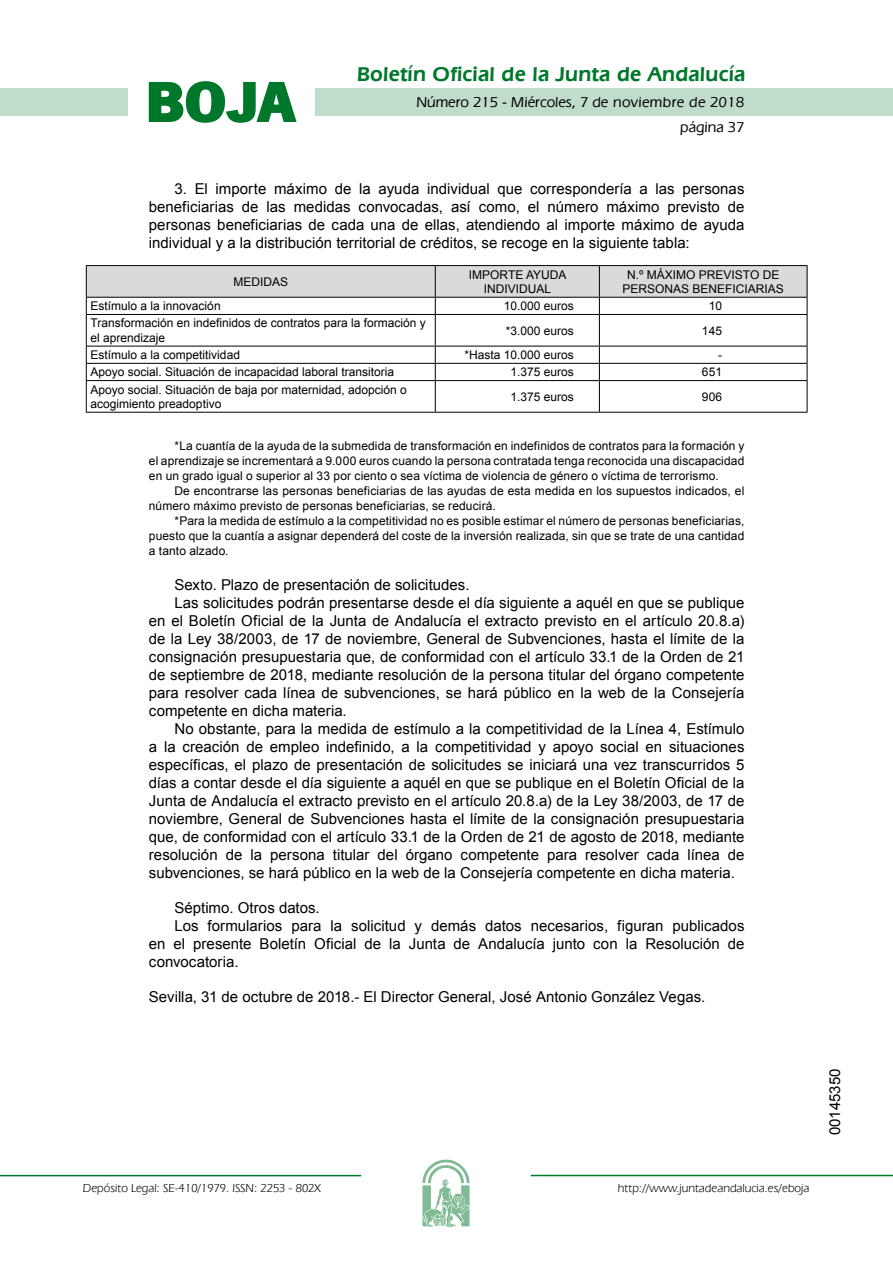
<style>
.page{position:relative;width:893px;height:1263px;background:#fff}
.page>*{position:absolute;margin:0;border:0;box-sizing:border-box;transform-origin:0 0}
.t1{font:700 57.75px "News Got T";color:#00782c;scale:1.14 1}
.t2{font:600 21px "Eras IT Cby BT";letter-spacing:.01em;color:#00782c}
.t3{font:15px/18px "Arial";color:#000;text-align:justify}
.t4{font:500 15px/24.5px "Eras IT Cby BT";color:#000;text-align:right}
.t5{font:12px/15px "Arial";color:#000}
.t6{font:12px "Eras IT Cby BT";color:#000}
</style>
<div class="page">
<div style="left:315px;top:88px;width:577px;height:28px;background:#bfddca"></div>
<div style="left:0;top:88px;width:128px;height:28px;background:#bfddca"></div>
<hr style="left:0;top:1175px;width:361px;height:1px;background:#00782c">
<svg style="left:422px;top:1159px;width:47px;height:68px"></svg>
<hr style="left:531px;top:1175px;width:361px;height:1px;background:#00782c">
<svg style="left:148px;top:81px;width:149px;height:42px"></svg>
<hr style="left:86px;top:265px;width:349px;height:1px;background:#000">
<hr style="left:435px;top:265px;width:164px;height:1px;background:#000">
<hr style="left:599px;top:265px;width:208px;height:1px;background:#000">
<svg style="left:86px;top:266px;width:721px;height:48px"></svg>
<hr style="left:86px;top:314px;width:349px;height:1px;background:#000">
<hr style="left:86px;top:315px;width:1px;height:31px;background:#000">
<hr style="left:435px;top:314px;width:164px;height:1px;background:#000">
<hr style="left:435px;top:315px;width:1px;height:31px;background:#000">
<hr style="left:599px;top:314px;width:208px;height:1px;background:#000">
<hr style="left:599px;top:315px;width:1px;height:31px;background:#000">
<hr style="left:806px;top:315px;width:1px;height:31px;background:#000">
<hr style="left:86px;top:346px;width:349px;height:1px;background:#000">
<hr style="left:435px;top:346px;width:164px;height:1px;background:#000">
<hr style="left:599px;top:346px;width:208px;height:1px;background:#000">
<hr style="left:86px;top:363px;width:349px;height:1px;background:#000">
<svg style="left:86px;top:346px;width:1px;height:34px"></svg>
<hr style="left:435px;top:363px;width:164px;height:1px;background:#000">
<svg style="left:435px;top:346px;width:1px;height:34px"></svg>
<hr style="left:599px;top:363px;width:208px;height:1px;background:#000">
<svg style="left:599px;top:346px;width:1px;height:34px"></svg>
<svg style="left:806px;top:346px;width:1px;height:34px"></svg>
<hr style="left:86px;top:380px;width:349px;height:1px;background:#000">
<hr style="left:86px;top:381px;width:1px;height:31px;background:#000">
<hr style="left:435px;top:380px;width:164px;height:1px;background:#000">
<hr style="left:435px;top:381px;width:1px;height:31px;background:#000">
<hr style="left:599px;top:380px;width:208px;height:1px;background:#000">
<hr style="left:599px;top:381px;width:1px;height:31px;background:#000">
<hr style="left:806px;top:381px;width:1px;height:31px;background:#000">
<hr style="left:86px;top:412px;width:349px;height:1px;background:#000">
<hr style="left:435px;top:412px;width:164px;height:1px;background:#000">
<hr style="left:599px;top:412px;width:208px;height:1px;background:#000">
<h1 class="t1" style="left:145px;top:68px;width:133px">BOJA</h1>
<h2 class="t2" style="left:357px;top:62px;width:390px">Boletín Oficial de la Junta de Andalucía</h2>
<p class="t4" style="left:416px;top:90px;width:329px">Número 215 - Miércoles, 7 de noviembre de 2018 página 37</p>
<p class="t3" style="left:149px;top:180px;width:597px;text-indent:26px">3. El importe máximo de la ayuda individual que correspondería a las personas beneficiarias de las medidas convocadas, así como, el número máximo previsto de personas beneficiarias de cada una de ellas, atendiendo al importe máximo de ayuda individual y a la distribución territorial de créditos, se recoge en la siguiente tabla:</p>
<p class="t5" style="left:233px;top:274px;width:56px">MEDIDAS</p>
<p class="t5" style="left:469px;top:267px;width:99px;line-height:14.4px;text-align:center">IMPORTE AYUDA<br>INDIVIDUAL</p>
<p class="t5" style="left:622px;top:267px;width:163px;line-height:14.4px;text-align:center">N.º MÁXIMO PREVISTO DE<br>PERSONAS BENEFICIARIAS</p>
<p class="t5" style="left:91px;top:299px;width:132px">Estímulo a la innovación</p>
<p class="t5" style="left:504px;top:299px;width:72px">10.000 euros</p>
<p class="t5" style="left:708px;top:299px;width:15px">10</p>
<p class="t5" style="left:91px;top:316px;width:337px;line-height:14.4px">Transformación en indefinidos de contratos para la formación y el aprendizaje</p>
<p class="t5" style="left:506px;top:323px;width:70px">*3.000 euros</p>
<p class="t5" style="left:702px;top:323px;width:22px">145</p>
<p class="t5" style="left:91px;top:348px;width:151px">Estímulo a la competitividad</p>
<p class="t5" style="left:464px;top:348px;width:111px">*Hasta 10.000 euros</p>
<p class="t5" style="left:718px;top:348px;width:5px">-</p>
<p class="t5" style="left:91px;top:365px;width:305px">Apoyo social. Situación de incapacidad laboral transitoria</p>
<p class="t5" style="left:510px;top:365px;width:65px">1.375 euros</p>
<p class="t5" style="left:702px;top:365px;width:22px">651</p>
<p class="t5" style="left:91px;top:382px;width:318px;line-height:14.4px">Apoyo social. Situación de baja por maternidad, adopción o acogimiento preadoptivo</p>
<p class="t5" style="left:510px;top:389px;width:65px">1.375 euros</p>
<p class="t5" style="left:702px;top:389px;width:22px">906</p>
<p class="t5" style="left:149px;top:438px;width:597px;text-align:justify;text-indent:26px">*La cuantía de la ayuda de la submedida de transformación en indefinidos de contratos para la formación y el aprendizaje se incrementará a 9.000 euros cuando la persona contratada tenga reconocida una discapacidad en un grado igual o superior al 33 por ciento o sea víctima de violencia de género o víctima de terrorismo.</p>
<p class="t5" style="left:149px;top:483px;width:597px;text-indent:26px">De encontrarse las personas beneficiarias de las ayudas de esta medida en los supuestos indicados, el número máximo previsto de personas beneficiarias, se reducirá.</p>
<p class="t5" style="left:149px;top:513px;width:597px;text-align:justify;text-indent:26px">*Para la medida de estímulo a la competitividad no es posible estimar el número de personas beneficiarias, puesto que la cuantía a asignar dependerá del coste de la inversión realizada, sin que se trate de una cantidad a tanto alzado.</p>
<p class="t3" style="left:174px;top:576px;width:296px">Sexto. Plazo de presentación de solicitudes.</p>
<p class="t3" style="left:174px;top:594px;width:571px">Las solicitudes podrán presentarse desde el día siguiente a aquél en que se publique</p>
<p class="t3" style="left:149px;top:612px;width:597px">en el Boletín Oficial de la Junta de Andalucía el extracto previsto en el artículo 20.8.a)</p>
<p class="t3" style="left:149px;top:630px;width:597px">de la Ley 38/2003, de 17 de noviembre, General de Subvenciones, hasta el límite de la</p>
<p class="t3" style="left:149px;top:648px;width:597px">consignación presupuestaria que, de conformidad con el artículo 33.1 de la Orden de 21</p>
<p class="t3" style="left:149px;top:666px;width:597px">de septiembre de 2018, mediante resolución de la persona titular del órgano competente</p>
<p class="t3" style="left:149px;top:684px;width:597px">para resolver cada línea de subvenciones, se hará público en la web de la Consejería</p>
<p class="t3" style="left:149px;top:702px;width:199px">competente en dicha materia.</p>
<p class="t3" style="left:174px;top:720px;width:571px">No obstante, para la medida de estímulo a la competitividad de la Línea 4, Estímulo</p>
<p class="t3" style="left:149px;top:738px;width:597px">a la creación de empleo indefinido, a la competitividad y apoyo social en situaciones</p>
<p class="t3" style="left:149px;top:756px;width:597px">específicas, el plazo de presentación de solicitudes se iniciará una vez transcurridos 5</p>
<p class="t3" style="left:149px;top:774px;width:597px">días a contar desde el día siguiente a aquél en que se publique en el Boletín Oficial de la</p>
<p class="t3" style="left:149px;top:792px;width:597px">Junta de Andalucía el extracto previsto en el artículo 20.8.a) de la Ley 38/2003, de 17 de</p>
<p class="t3" style="left:149px;top:810px;width:597px">noviembre, General de Subvenciones hasta el límite de la consignación presupuestaria</p>
<p class="t3" style="left:149px;top:828px;width:597px">que, de conformidad con el artículo 33.1 de la Orden de 21 de agosto de 2018, mediante</p>
<p class="t3" style="left:149px;top:846px;width:597px">resolución de la persona titular del órgano competente para resolver cada línea de</p>
<p class="t3" style="left:149px;top:864px;width:587px">subvenciones, se hará público en la web de la Consejería competente en dicha materia.</p>
<p class="t3" style="left:174px;top:899px;width:147px">Séptimo. Otros datos.</p>
<p class="t3" style="left:174px;top:917px;width:571px">Los formularios para la solicitud y demás datos necesarios, figuran publicados</p>
<p class="t3" style="left:149px;top:935px;width:597px">en el presente Boletín Oficial de la Junta de Andalucía junto con la Resolución de</p>
<p class="t3" style="left:149px;top:953px;width:91px">convocatoria.</p>
<p class="t3" style="left:149px;top:988px;width:558px">Sevilla, 31 de octubre de 2018.- El Director General, José Antonio González Vegas.</p>
<p class="t6" style="left:83px;top:1181px;width:239px">Depósito Legal: SE-410/1979. ISSN: 2253 - 802X</p>
<p class="t6" style="left:618px;top:1181px;width:193px">http://www.juntadeandalucia.es/eboja</p>
<p class="t3" style="left:826px;top:1135px;width:68px;rotate:-90deg">00145350</p>
</div>
